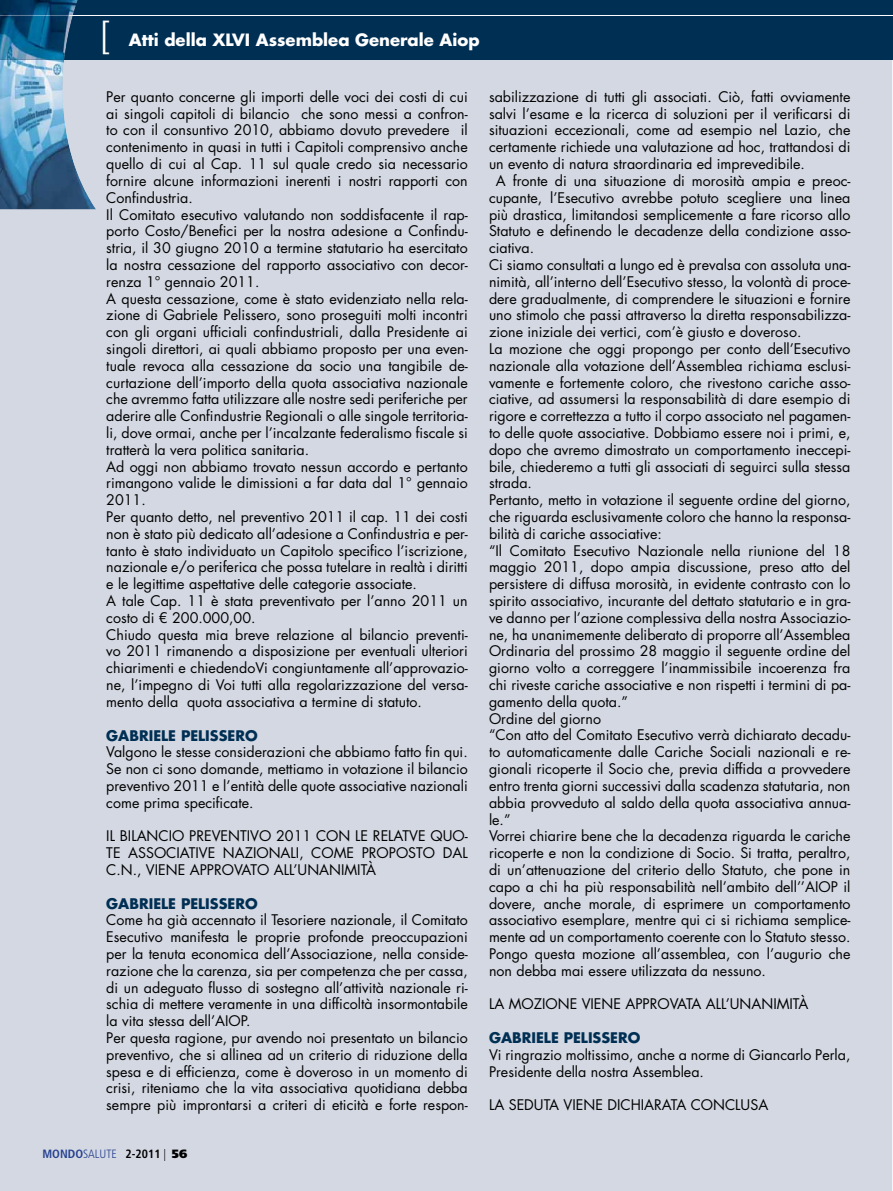
<style>
.page{position:relative;width:893px;height:1191px;background:#fff}
.page>*{position:absolute;margin:0;border:0;box-sizing:border-box;transform-origin:0 0}
.t1{font:300 37.5px "Frutiger";color:#fff}
.t2{font:700 16.5px "Futura Std";color:#fff}
.t3{font:14.25px/16.8px "Futura Std";color:#000}
.t4{font:700 14.25px "Futura Std";color:#002f54}
.t5{font:300 condensed 12px "Frutiger";color:#25408f}
.s1{font-weight:700}
.s2{font-weight:700;color:#000}
.s3{color:#000}
.s4{font-weight:900;font-stretch:normal;color:#000}
</style>
<div class="page">
<div style="left:0;top:60px;width:893px;height:1131px;background:#d4d8e2"></div>
<div style="left:0;top:0;width:893px;height:60px;background:#002f54"></div>
<hr style="left:0;top:15px;width:893px;height:1px;background:#fff">
<img style="left:0;top:60px;width:96px;height:149px">
<img style="left:0;top:0;width:78px;height:60px">
<img style="left:0;top:15px;width:73px;height:1px">
<h1 class="t1" style="left:101px;top:21px;width:12px">[</h1>
<p class="t2" style="left:129px;top:32px;width:352px">Atti della XLVI Assemblea Generale Aiop</p>
<p class="t3" style="left:106px;top:89px;width:363px">Per quanto concerne gli importi delle voci dei costi di cui ai singoli capitoli di bilancio che sono messi a confron&shy;to con il consuntivo 2010, abbiamo dovuto prevedere il contenimento in quasi in tutti i Capitoli comprensivo anche quello di cui al Cap. 11 sul quale credo sia necessario fornire alcune informazioni inerenti i nostri rapporti con Confindustria.<br>Il Comitato esecutivo valutando non soddisfacente il rap&shy;porto Costo/Benefici per la nostra adesione a Confindu&shy;stria, il 30 giugno 2010 a termine statutario ha esercitato la nostra cessazione del rapporto associativo con decor&shy;renza 1° gennaio 2011.<br>A questa cessazione, come è stato evidenziato nella rela&shy;zione di Gabriele Pelissero, sono proseguiti molti incontri con gli organi ufficiali confindustriali, dalla Presidente ai singoli direttori, ai quali abbiamo proposto per una even&shy;tuale revoca alla cessazione da socio una tangibile de&shy;curtazione dell’importo della quota associativa nazionale che avremmo fatta utilizzare alle nostre sedi periferiche per aderire alle Confindustrie Regionali o alle singole territoria&shy;li, dove ormai, anche per l’incalzante federalismo fiscale si tratterà la vera politica sanitaria.<br>Ad oggi non abbiamo trovato nessun accordo e pertanto rimangono valide le dimissioni a far data dal 1° gennaio 2011.<br>Per quanto detto, nel preventivo 2011 il cap. 11 dei costi non è stato più dedicato all’adesione a Confindustria e per&shy;tanto è stato individuato un Capitolo specifico l’iscrizione, nazionale e/o periferica che possa tutelare in realtà i diritti e le legittime aspettative delle categorie associate.<br>A tale Cap. 11 è stata preventivato per l’anno 2011 un costo di € 200.000,00.<br>Chiudo questa mia breve relazione al bilancio preventi&shy;vo 2011 rimanendo a disposizione per eventuali ulteriori chiarimenti e chiedendoVi congiuntamente all’approvazio&shy;ne, l’impegno di Voi tutti alla regolarizzazione del versa&shy;mento della quota associativa a termine di statuto.</p>
<p class="t4" style="left:106px;top:728px;width:153px">GABRIELE PELISSERO</p>
<p class="t3" style="left:106px;top:744px;width:363px;text-align:justify">Valgono le stesse considerazioni che abbiamo fatto fin qui.<br>Se non ci sono domande, mettiamo in votazione il bilancio preventivo 2011 e l’entità delle quote associative nazionali come prima specificate.</p>
<p class="t3" style="left:106px;top:828px;width:363px;text-align:justify">IL BILANCIO PREVENTIVO 2011 CON LE RELATVE QUO-TE ASSOCIATIVE NAZIONALI, COME PROPOSTO DAL C.N., VIENE APPROVATO ALL’UNANIMITÀ</p>
<p class="t4" style="left:106px;top:896px;width:153px">GABRIELE PELISSERO</p>
<p class="t3" style="left:106px;top:912px;width:363px">Come ha già accennato il Tesoriere nazionale, il Comitato Esecutivo manifesta le proprie profonde preoccupazioni per la tenuta economica dell’Associazione, nella conside&shy;razione che la carenza, sia per competenza che per cassa, di un adeguato flusso di sostegno all’attività nazionale ri&shy;schia di mettere veramente in una difficoltà insormontabile la vita stessa dell’AIOP.<br>Per questa ragione, pur avendo noi presentato un bilancio preventivo, che si allinea ad un criterio di riduzione della spesa e di efficienza, come è doveroso in un momento di crisi, riteniamo che la vita associativa quotidiana debba sempre più improntarsi a criteri di eticità e forte respon-</p>
<p class="t5" style="left:43px;top:1149px;width:146px"><span class="s1">MONDO</span>SALUTE <span class="s2">2-2011</span> <span class="s3">|</span> <span class="s4">56</span></p>
<p class="t3" style="left:489px;top:89px;width:363px">sabilizzazione di tutti gli associati. Ciò, fatti ovviamente</p>
<p class="t3" style="left:489px;top:106px;width:363px">salvi l’esame e la ricerca di soluzioni per il verificarsi di</p>
<p class="t3" style="left:489px;top:123px;width:363px">situazioni eccezionali, come ad esempio nel Lazio, che</p>
<p class="t3" style="left:489px;top:140px;width:363px">certamente richiede una valutazione ad hoc, trattandosi di</p>
<p class="t3" style="left:489px;top:156px;width:317px">un evento di natura straordinaria ed imprevedibile.</p>
<p class="t3" style="left:496px;top:173px;width:356px">A fronte di una situazione di morosità ampia e preoc-</p>
<p class="t3" style="left:489px;top:190px;width:363px">cupante, l’Esecutivo avrebbe potuto scegliere una linea</p>
<p class="t3" style="left:489px;top:207px;width:363px">più drastica, limitandosi semplicemente a fare ricorso allo</p>
<p class="t3" style="left:489px;top:224px;width:363px">Statuto e definendo le decadenze della condizione asso-</p>
<p class="t3" style="left:489px;top:240px;width:47px">ciativa.</p>
<p class="t3" style="left:489px;top:257px;width:363px">Ci siamo consultati a lungo ed è prevalsa con assoluta una-</p>
<p class="t3" style="left:489px;top:274px;width:363px">nimità, all’interno dell’Esecutivo stesso, la volontà di proce-</p>
<p class="t3" style="left:489px;top:291px;width:363px">dere gradualmente, di comprendere le situazioni e fornire</p>
<p class="t3" style="left:489px;top:308px;width:363px">uno stimolo che passi attraverso la diretta responsabilizza-</p>
<p class="t3" style="left:489px;top:324px;width:314px">zione iniziale dei vertici, com’è giusto e doveroso.</p>
<p class="t3" style="left:489px;top:341px;width:363px">La mozione che oggi propongo per conto dell’Esecutivo</p>
<p class="t3" style="left:489px;top:358px;width:363px">nazionale alla votazione dell’Assemblea richiama esclusi-</p>
<p class="t3" style="left:489px;top:375px;width:363px">vamente e fortemente coloro, che rivestono cariche asso-</p>
<p class="t3" style="left:489px;top:392px;width:363px">ciative, ad assumersi la responsabilità di dare esempio di</p>
<p class="t3" style="left:489px;top:408px;width:363px">rigore e correttezza a tutto il corpo associato nel pagamen-</p>
<p class="t3" style="left:489px;top:425px;width:363px">to delle quote associative. Dobbiamo essere noi i primi, e,</p>
<p class="t3" style="left:489px;top:442px;width:363px">dopo che avremo dimostrato un comportamento ineccepi-</p>
<p class="t3" style="left:489px;top:459px;width:363px">bile, chiederemo a tutti gli associati di seguirci sulla stessa</p>
<p class="t3" style="left:489px;top:476px;width:44px">strada.</p>
<p class="t3" style="left:489px;top:492px;width:363px">Pertanto, metto in votazione il seguente ordine del giorno,</p>
<p class="t3" style="left:489px;top:509px;width:363px">che riguarda esclusivamente coloro che hanno la responsa-</p>
<p class="t3" style="left:489px;top:526px;width:174px">bilità di cariche associative:</p>
<p class="t3" style="left:489px;top:543px;width:363px">“Il Comitato Esecutivo Nazionale nella riunione del 18</p>
<p class="t3" style="left:489px;top:559px;width:363px">maggio 2011, dopo ampia discussione, preso atto del</p>
<p class="t3" style="left:489px;top:576px;width:363px">persistere di diffusa morosità, in evidente contrasto con lo</p>
<p class="t3" style="left:489px;top:593px;width:363px">spirito associativo, incurante del dettato statutario e in gra-</p>
<p class="t3" style="left:489px;top:610px;width:363px">ve danno per l’azione complessiva della nostra Associazio-</p>
<p class="t3" style="left:489px;top:627px;width:363px">ne, ha unanimemente deliberato di proporre all’Assemblea</p>
<p class="t3" style="left:489px;top:643px;width:363px">Ordinaria del prossimo 28 maggio il seguente ordine del</p>
<p class="t3" style="left:489px;top:660px;width:363px">giorno volto a correggere l’inammissibile incoerenza fra</p>
<p class="t3" style="left:489px;top:677px;width:363px">chi riveste cariche associative e non rispetti i termini di pa-</p>
<p class="t3" style="left:489px;top:694px;width:140px">gamento della quota.”</p>
<p class="t3" style="left:489px;top:711px;width:113px">Ordine del giorno</p>
<p class="t3" style="left:489px;top:727px;width:363px">“Con atto del Comitato Esecutivo verrà dichiarato decadu-</p>
<p class="t3" style="left:489px;top:744px;width:363px">to automaticamente dalle Cariche Sociali nazionali e re-</p>
<p class="t3" style="left:489px;top:761px;width:363px">gionali ricoperte il Socio che, previa diffida a provvedere</p>
<p class="t3" style="left:489px;top:778px;width:363px">entro trenta giorni successivi dalla scadenza statutaria, non</p>
<p class="t3" style="left:489px;top:795px;width:363px">abbia provveduto al saldo della quota associativa annua-</p>
<p class="t3" style="left:489px;top:811px;width:23px">le.”</p>
<p class="t3" style="left:489px;top:828px;width:363px">Vorrei chiarire bene che la decadenza riguarda le cariche</p>
<p class="t3" style="left:489px;top:845px;width:363px">ricoperte e non la condizione di Socio. Si tratta, peraltro,</p>
<p class="t3" style="left:489px;top:862px;width:363px">di un’attenuazione del criterio dello Statuto, che pone in</p>
<p class="t3" style="left:489px;top:879px;width:363px">capo a chi ha più responsabilità nell’ambito dell’’AIOP il</p>
<p class="t3" style="left:489px;top:895px;width:363px">dovere, anche morale, di esprimere un comportamento</p>
<p class="t3" style="left:489px;top:912px;width:363px">associativo esemplare, mentre qui ci si richiama semplice-</p>
<p class="t3" style="left:489px;top:929px;width:363px">mente ad un comportamento coerente con lo Statuto stesso.</p>
<p class="t3" style="left:489px;top:946px;width:363px">Pongo questa mozione all’assemblea, con l’augurio che</p>
<p class="t3" style="left:489px;top:963px;width:278px">non debba mai essere utilizzata da nessuno.</p>
<p class="t3" style="left:489px;top:996px;width:321px">LA MOZIONE VIENE APPROVATA ALL’UNANIMITÀ</p>
<p class="t4" style="left:489px;top:1031px;width:153px">GABRIELE PELISSERO</p>
<p class="t3" style="left:489px;top:1047px;width:363px">Vi ringrazio moltissimo, anche a norme di Giancarlo Perla,<br>Presidente della nostra Assemblea.</p>
<p class="t3" style="left:489px;top:1097px;width:281px">LA SEDUTA VIENE DICHIARATA CONCLUSA</p>
</div>
